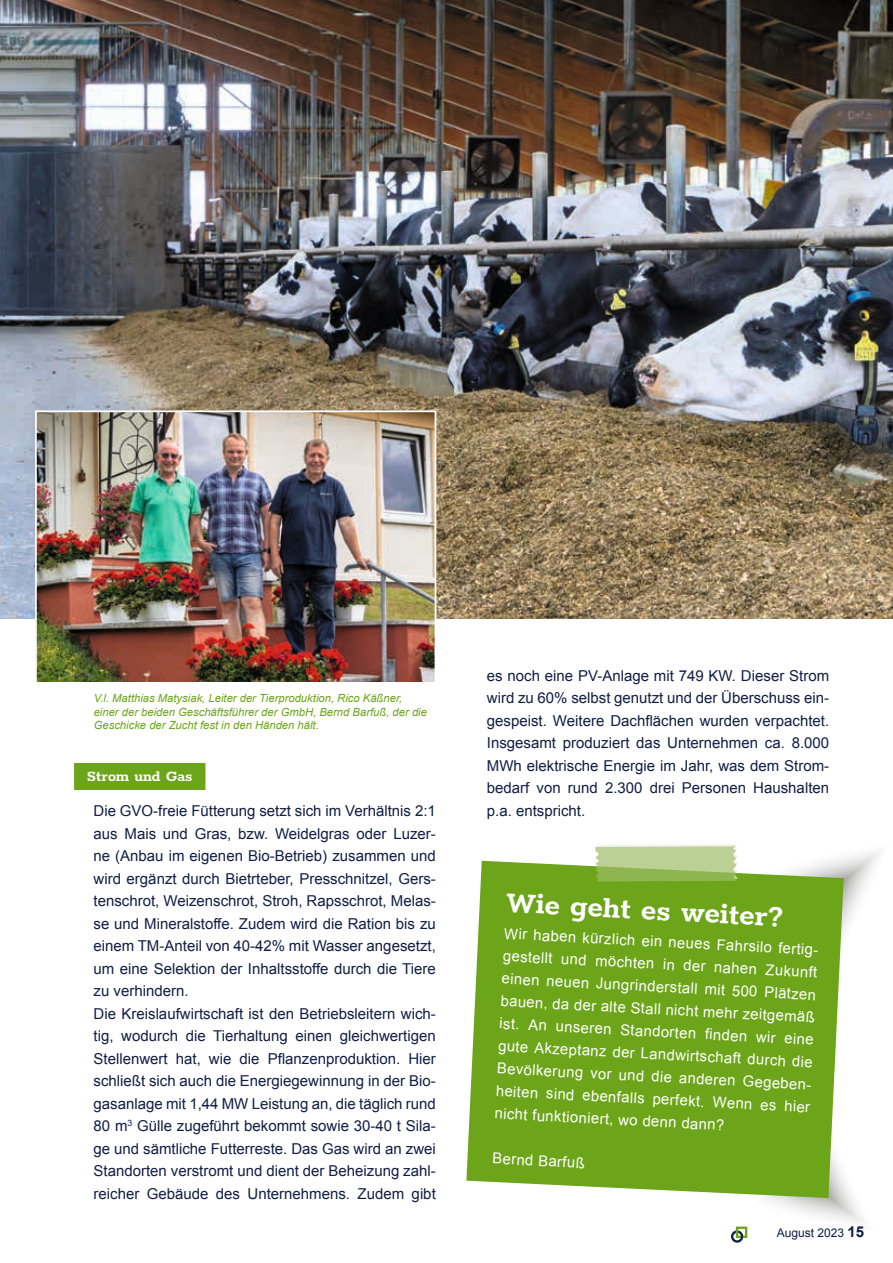
<style>
.page{position:relative;width:893px;height:1263px;background:#fff}
.page>*{position:absolute;margin:0;border:0;box-sizing:border-box;transform-origin:0 0}
.t1{font:700 33px "Rokkitt";color:#fff}
.t2{font:700 16.5px "Rokkitt";color:#fff}
.t3{font:15px/22.5px "Arial";color:#111e45}
.t4{font:15px/22.5px "Arial";color:#fff}
.t5{font:12px "Arial";color:#111e45}
.t6{font:italic 11.25px/13.5px "Arial";color:#6ca519}
.s1{font-weight:700;font-size:15px}
</style>
<div class="page">
<svg style="left:833px;top:852px;width:47px;height:80px"></svg>
<svg style="left:466px;top:861px;width:378px;height:333px;background:#75aa28"></svg>
<svg style="left:595px;top:844px;width:143px;height:37px;background:#b2cb88"></svg>
<img style="left:0;top:0;width:893px;height:619px">
<img style="left:38px;top:413px;width:395px;height:268px">
<div style="left:35px;top:410px;width:401px;height:274px;border:2px solid #fff"></div>
<div style="left:74px;top:763px;width:131px;height:27px;background:#6ca519"></div>
<svg style="left:731px;top:1107px;width:133px;height:136px"></svg>
<p class="t6" style="left:94px;top:691px;width:335px">V.l. Matthias Matysiak, Leiter der Tierproduktion, Rico Käßner, einer der beiden Geschäftsführer der GmbH, Bernd Barfuß, der die<br>Geschicke der Zucht fest in den Händen hält.</p>
<p class="t2" style="left:87px;top:765px;width:107px">Strom und Gas</p>
<p class="t3" style="left:94px;top:800px;width:344px">Die GVO-freie Fütterung setzt sich im Verhältnis 2:1 aus Mais und Gras, bzw. Weidelgras oder Luzer&shy;ne (Anbau im eigenen Bio-Betrieb) zusammen und wird ergänzt durch Bietrteber, Presschnitzel, Gers&shy;tenschrot, Weizenschrot, Stroh, Rapsschrot, Melas&shy;se und Mineralstoffe. Zudem wird die Ration bis zu einem TM-Anteil von 40-42% mit Wasser angesetzt, um eine Selektion der Inhaltsstoffe durch die Tiere zu verhindern.<br>Die Kreislaufwirtschaft ist den Betriebsleitern wich&shy;tig, wodurch die Tierhaltung einen gleichwertigen Stellenwert hat, wie die Pflanzenproduktion. Hier schließt sich auch die Energiegewinnung in der Bio&shy;gasanlage mit 1,44 MW Leistung an, die täglich rund 80 m<sup>3</sup> Gülle zugeführt bekommt sowie 30-40 t Sila&shy;ge und sämtliche Futterreste. Das Gas wird an zwei Standorten verstromt und dient der Beheizung zahl&shy;reicher Gebäude des Unternehmens. Zudem gibt</p>
<p class="t3" style="left:487px;top:664px;width:344px;text-align:justify">es noch eine PV-Anlage mit 749 KW. Dieser Strom wird zu 60% selbst genutzt und der Überschuss ein&shy;gespeist. Weitere Dachflächen wurden verpachtet.<br>Insgesamt produziert das Unternehmen ca. 8.000<br>MWh elektrische Energie im Jahr, was dem Strom&shy;bedarf von rund 2.300 drei Personen Haushalten p.a. entspricht.</p>
<h1 class="t1" style="left:507px;top:880px;width:279px;rotate:3deg">Wie geht es weiter?</h1>
<p class="t4" style="left:505px;top:922px;width:319px;rotate:3deg">Wir haben kürzlich ein neues Fahrsilo fertig&shy;gestellt und möchten in der nahen Zukunft einen neuen Jungrinderstall mit 500 Plätzen bauen, da der alte Stall nicht mehr zeitgemäß ist. An unseren Standorten finden wir eine gute Akzeptanz der Landwirtschaft durch die Bevölkerung vor und die anderen Gegeben&shy;heiten sind ebenfalls perfekt. Wenn es hier nicht funktioniert, wo denn dann?</p>
<p class="t4" style="left:493px;top:1147px;width:94px;rotate:3deg">Bernd Barfuß</p>
<p class="t5" style="left:777px;top:1225px;width:89px">August 2023 <span class="s1">15</span></p>
</div>
